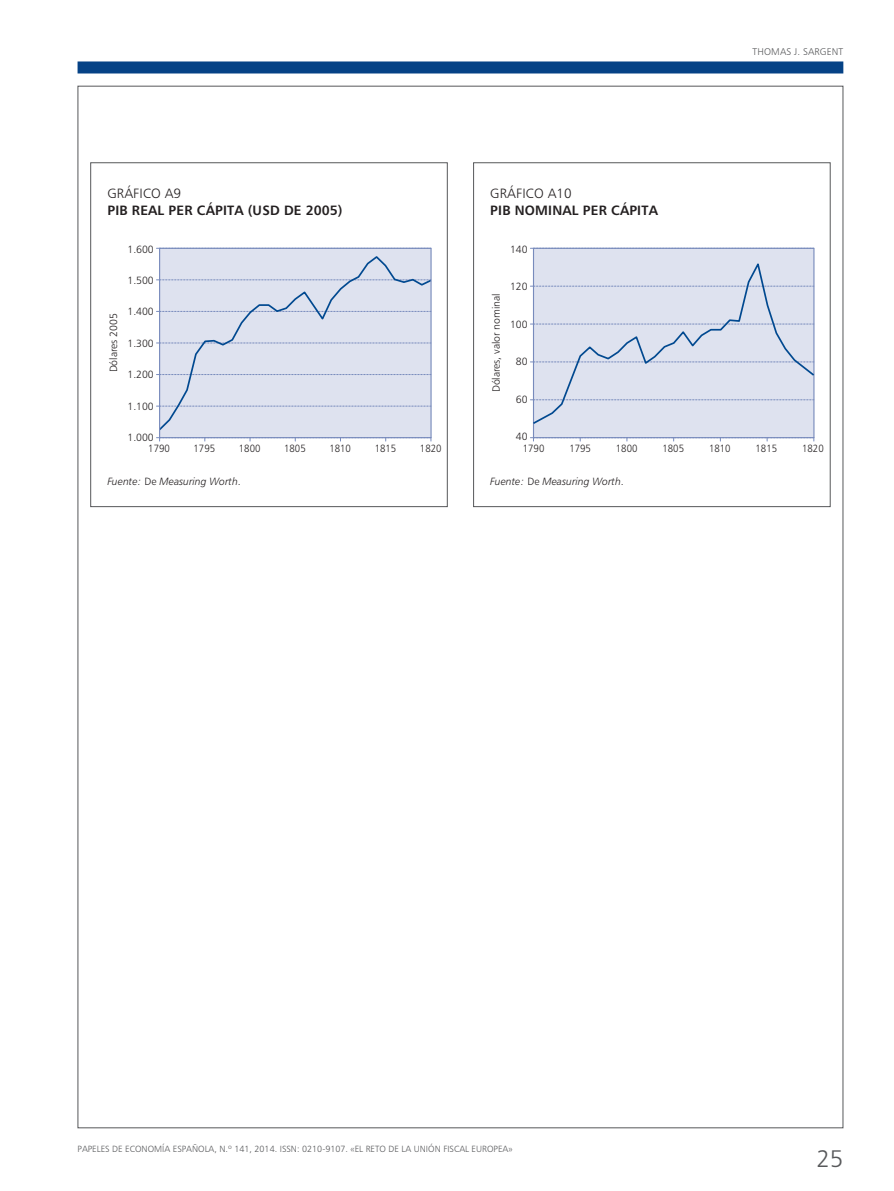
<style>
.page{position:relative;width:894px;height:1191px;background:#fff}
.page>*{position:absolute;margin:0;border:0;box-sizing:border-box;transform-origin:0 0}
.t1{font:24px "Humanist 777 BT Light B";color:#57585a}
.t2{font:13.5px/17.4px "Humanist 777 BT Bold B";letter-spacing:.015em;color:#231f20}
.t3{font:300 10.5px/11.2px "Humanist 777";letter-spacing:-.005em;color:#231f20}
.t4{font:300 10.5px "Humanist 777";letter-spacing:-.005em;color:#231f20;scale:.92 1}
.t5{font:10.5px "Humanist 777 BT Light Italic B";color:#231f20}
.t6{font:9.75px "Humanist 777 BT Light B";letter-spacing:.015em;color:#57585a}
.t7{font:9px "Humanist 777 BT Light B";color:#57585a}
.s1{font-family:"Humanist 777 BT Light B"}
</style>
<div class="page">
<div style="left:78px;top:61px;width:765px;height:12px;background:#054286"></div>
<div style="left:160px;top:248px;width:271px;height:189px;background:#dee2ef"></div>
<svg style="left:156px;top:437px;width:275px;height:4px"></svg>
<svg style="left:157px;top:255px;width:275px;height:177px"></svg>
<div style="left:159px;top:248px;width:272px;height:190px;border:1px solid #788bbc"></div>
<div style="left:90px;top:162px;width:357px;height:345px;border:1px solid #57585a"></div>
<div style="left:533px;top:248px;width:281px;height:189px;background:#dee2ef"></div>
<svg style="left:530px;top:437px;width:284px;height:4px"></svg>
<div style="left:533px;top:248px;width:281px;height:190px;border:1px solid #788bbc"></div>
<svg style="left:531px;top:259px;width:284px;height:166px"></svg>
<div style="left:473px;top:162px;width:357px;height:345px;border:1px solid #57585a"></div>
<p class="t6" style="left:752px;top:47px;width:92px">THOMAS J. SARGENT</p>
<p class="t2" style="left:107px;top:186px;width:236px"><span class="s1">GRÁFICO A9<br></span>PIB REAL PER CÁPITA (USD DE 2005)</p>
<p class="t3" style="left:108px;top:372px;width:60px;rotate:-90deg">Dólares 2005</p>
<p class="t3" style="left:127px;top:244px;width:28px">1.600</p>
<p class="t3" style="left:127px;top:275px;width:28px">1.500</p>
<p class="t3" style="left:127px;top:306px;width:28px">1.400</p>
<p class="t3" style="left:127px;top:338px;width:28px">1.300</p>
<p class="t3" style="left:127px;top:369px;width:28px">1.200</p>
<p class="t3" style="left:127px;top:401px;width:28px">1.100</p>
<p class="t3" style="left:148px;top:432px;width:23px;text-indent:-21px">1.000<br>1790</p>
<p class="t4" style="left:193px;top:444px;width:25px">1795</p>
<p class="t4" style="left:239px;top:444px;width:25px">1800</p>
<p class="t4" style="left:284px;top:444px;width:25px">1805</p>
<p class="t4" style="left:329px;top:444px;width:25px">1810</p>
<p class="t4" style="left:374px;top:444px;width:25px">1815</p>
<p class="t4" style="left:420px;top:444px;width:25px">1820</p>
<p class="t5" style="left:107px;top:477px;width:135px">Fuente: <span class="s1">De</span> Measuring Worth<span class="s1">.</span></p>
<p class="t2" style="left:490px;top:186px;width:169px"><span class="s1">GRÁFICO A10<br></span>PIB NOMINAL PER CÁPITA</p>
<p class="t3" style="left:491px;top:392px;width:100px;rotate:-90deg">Dólares, valor nominal</p>
<p class="t3" style="left:510px;top:244px;width:19px">140</p>
<p class="t3" style="left:510px;top:281px;width:19px">120</p>
<p class="t3" style="left:510px;top:319px;width:19px">100</p>
<p class="t3" style="left:516px;top:356px;width:13px">80</p>
<p class="t3" style="left:516px;top:394px;width:13px">60</p>
<p class="t3" style="left:523px;top:431px;width:23px;line-height:11.9px;text-indent:-7px">40<br>1790</p>
<p class="t4" style="left:569px;top:444px;width:25px">1795</p>
<p class="t4" style="left:616px;top:444px;width:25px">1800</p>
<p class="t4" style="left:662px;top:444px;width:25px">1805</p>
<p class="t4" style="left:709px;top:444px;width:25px">1810</p>
<p class="t4" style="left:755px;top:444px;width:25px">1815</p>
<p class="t4" style="left:802px;top:444px;width:25px">1820</p>
<p class="t5" style="left:490px;top:477px;width:135px">Fuente: <span class="s1">De</span> Measuring Worth<span class="s1">.</span></p>
<p class="t7" style="left:78px;top:1144px;width:436px">PAPELES DE ECONOMÍA ESPAÑOLA, N.º 141, 2014. ISSN: 0210-9107. «EL RETO DE LA UNIÓN FISCAL EUROPEA»</p>
<p class="t1" style="left:816px;top:1149px;width:28px">25</p>
</div>
